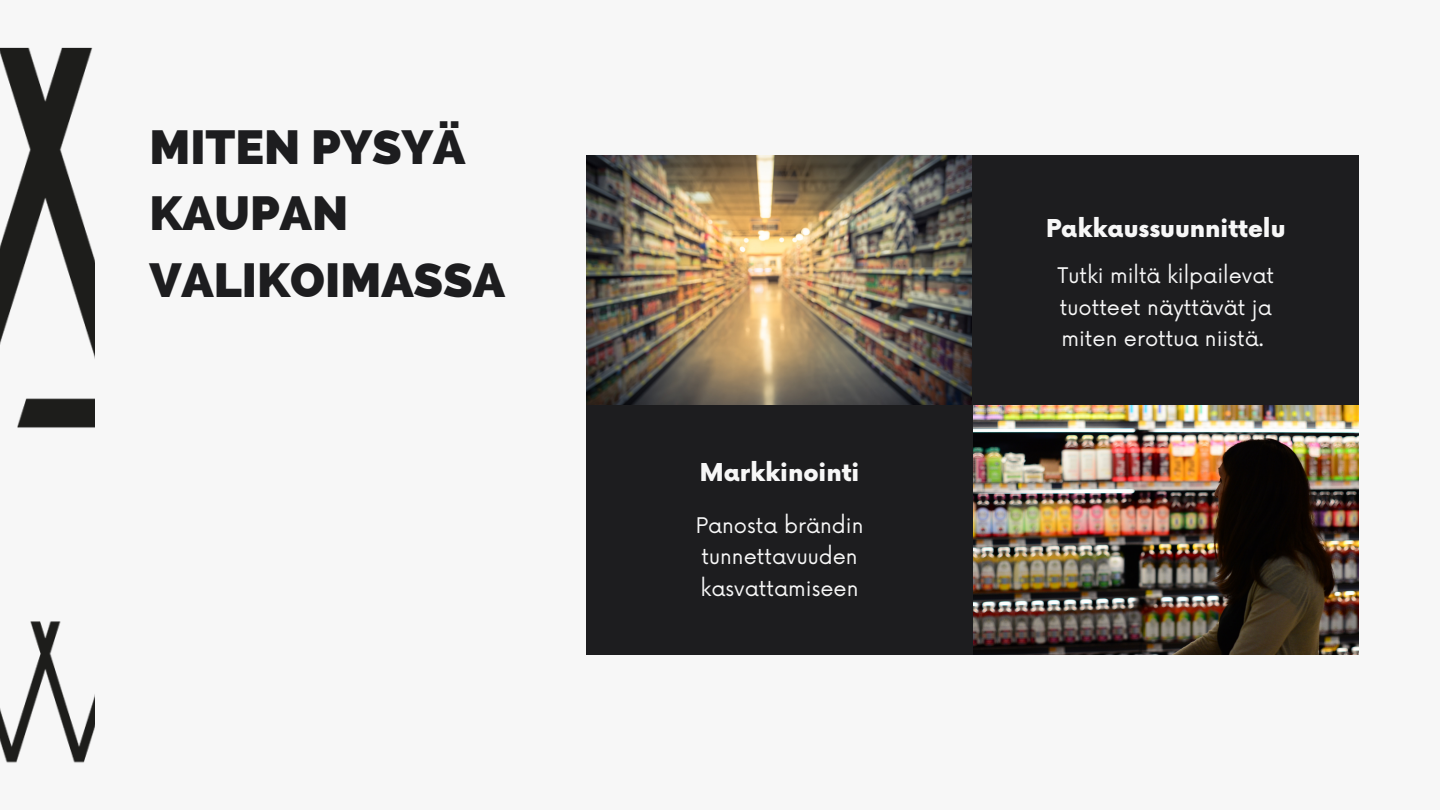
<style>
.page{position:relative;width:1440px;height:810px;background:#f7f7f7}
.page>*{position:absolute;margin:0;border:0;box-sizing:border-box;transform-origin:0 0}
.t1{font:800 48px/66.8px "Raleway";color:#1d1d1f}
.t2{font:900 24px "Now";color:#f7f7f7}
.t3{font:21px/31.5px "Now";color:#f7f7f7}
</style>
<div class="page">
<img style="left:973px;top:405px;width:386px;height:250px">
<img style="left:586px;top:155px;width:387px;height:250px">
<div style="left:586px;top:405px;width:387px;height:250px;background:#1d1d1f"></div>
<div style="left:973px;top:155px;width:386px;height:250px;background:#1d1d1f"></div>
<img style="left:0;top:47px;width:94px;height:716px">
<p class="t1" style="left:149px;top:113px;width:357px">MITEN PYSYÄ<br>KAUPAN<br>VALIKOIMASSA</p>
<p class="t2" style="left:700px;top:459px;width:161px">Markkinointi</p>
<p class="t3" style="left:696px;top:510px;width:169px">Panosta brändin tunnettavuuden kasvattamiseen</p>
<p class="t2" style="left:1046px;top:215px;width:241px">Pakkaussuunnittelu</p>
<p class="t3" style="left:1058px;top:261px;width:218px;text-align:justify">Tutki miltä kilpailevat tuotteet näyttävät ja miten erottua niistä.</p>
</div>
